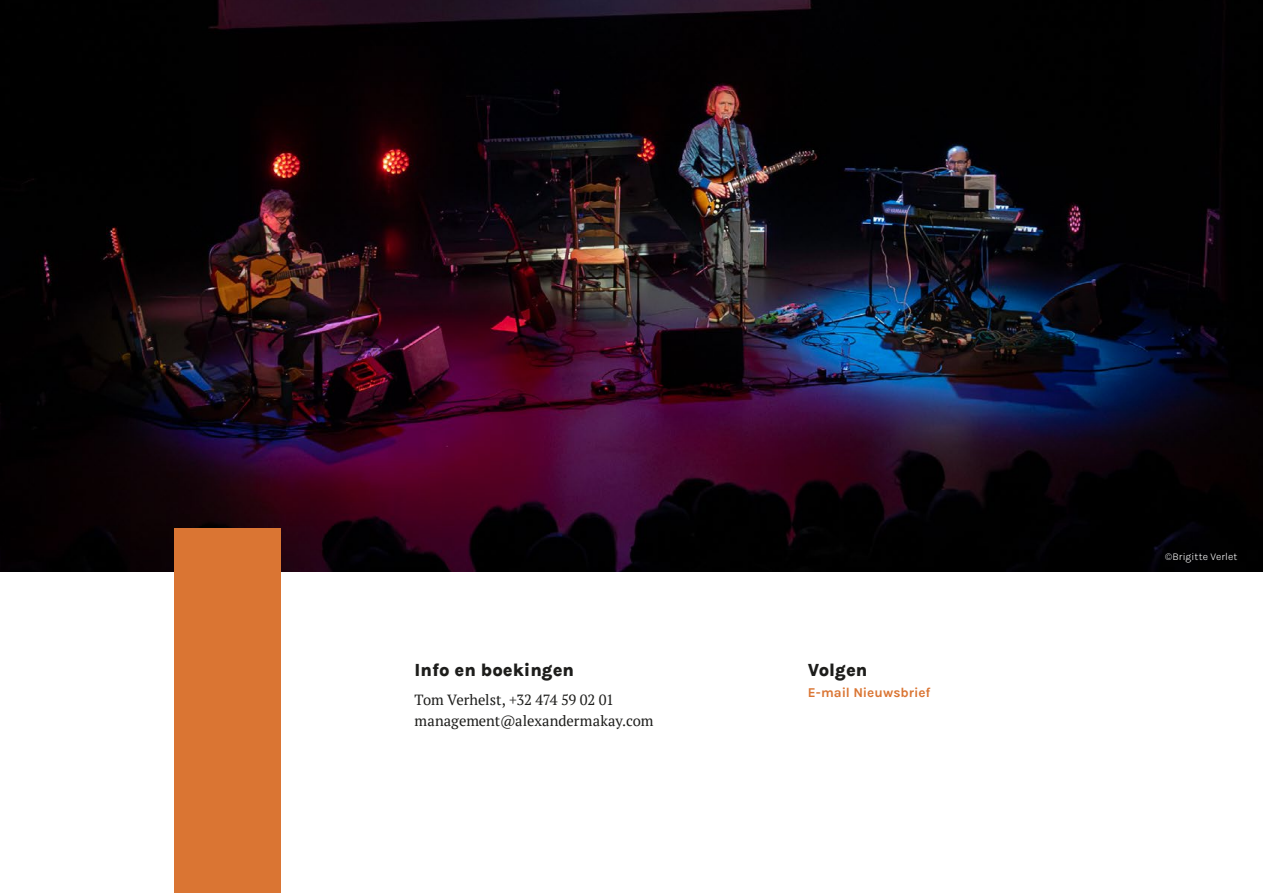
<style>
.page{position:relative;width:1263px;height:893px;background:#fff}
.page>*{position:absolute;margin:0;border:0;box-sizing:border-box;transform-origin:0 0}
.Subtitel{font:800 18px "Karla";color:#1d1d1b}
.Body{font:800 18px "Karla";color:#1d1d1b}
.Body-2{font:14.7px "PT Serif";letter-spacing:-.005em;color:#1d1d1b}
.Text_Link{font:700 13.5px "Karla";color:#da7533}
.t1{font:300 10.5px "Karla";letter-spacing:.005em;color:#fff}
</style>
<div class="page">
<img style="left:0;top:0;width:1263px;height:571px">
<div style="left:174px;top:528px;width:107px;height:365px;background:#da7533"></div>
<p class="Subtitel" style="left:415px;top:658px;width:161px">Info en boekingen</p>
<p class="Body-2" style="left:415px;top:690px;width:201px">Tom Verhelst, +32 474 59 02 01</p>
<p class="Body-2" style="left:415px;top:711px;width:240px">management@alexandermakay.com</p>
<p class="Body" style="left:808px;top:658px;width:61px">Volgen</p>
<p class="Text_Link" style="left:808px;top:683px;width:124px">E-mail Nieuwsbrief</p>
<p class="t1" style="left:1165px;top:550px;width:74px">©Brigitte Verlet</p>
</div>
